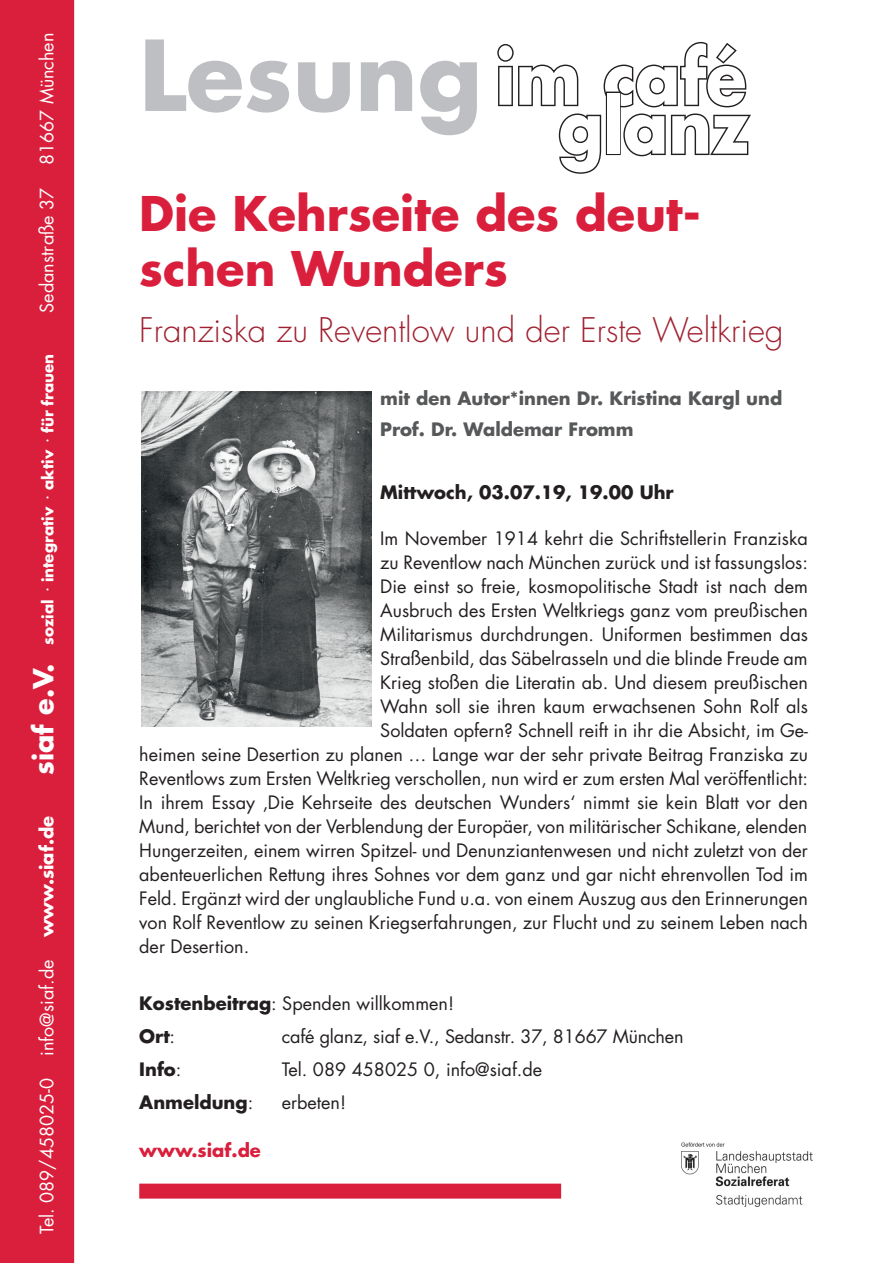
<style>
.page{position:relative;width:893px;height:1263px;background:#fff}
.page>*{position:absolute;margin:0;border:0;box-sizing:border-box;transform-origin:0 0}
.t1{font:700 94.8px "Futura";color:#bebfc2}
.t2{font:700 73.05px "Futura";color:#fff;scale:.9 1}
.t3{font:700 46.5px/55.5px "Futura";color:#da1f3d}
.t4{font:300 33px "Futura";color:#a02131}
.t5{font:18px/33px "Futura";color:#231f20}
.t6{font:18px "Futura";color:#fff}
.t7{font:700 18px/31.5px "Futura";color:#57585a}
.t8{font:700 18px "Futura";color:#231f20}
.t9{font:700 18px "Futura";color:#da1f3d}
.t10{font:700 15px "Futura";color:#fff}
.s1{font-size:27px}
.s2{font-weight:700}
.s3{font-weight:400}
</style>
<div class="page">
<div style="left:0;top:0;width:73px;height:1263px;background:#da1f3d"></div>
<hr style="left:73px;top:0;width:1px;height:1263px;background:#da1f3d">
<hr style="left:35px;top:0;width:1px;height:1263px;background:#da1f3d">
<div style="left:139px;top:1183px;width:422px;height:15px;background:#da1f3d"></div>
<svg style="left:497px;top:41px;width:254px;height:133px"></svg>
<img style="left:681px;top:1142px;width:132px;height:64px">
<img style="left:141px;top:391px;width:231px;height:336px">
<p class="t6" style="left:34px;top:313px;width:281px;rotate:-90deg">Sedanstraße 37 81667 München</p>
<p class="t10" style="left:37px;top:775px;width:423px;rotate:-90deg"><span class="s1">siaf e.V.</span> sozial <sup>.</sup> integrativ <sup>.</sup> aktiv <sup>.</sup> für frauen</p>
<p class="t6" style="left:34px;top:1234px;width:420px;rotate:-90deg">Tel. 089/458025-0 info@siaf.de <span class="s2">www.siaf.de</span></p>
<h1 class="t1" style="left:139px;top:10px;width:344px">Lesung</h1>
<h2 class="t2" style="left:495px;top:27px;width:280px">im café</h2>
<h2 class="t2" style="left:559px;top:75px;width:213px">glanz</h2>
<h3 class="t3" style="left:139px;top:184px;width:563px">Die Kehrseite des deut&shy;schen Wunders</h3>
<h3 class="t4" style="left:139px;top:309px;width:646px">Franziska zu Reventlow und der Erste Weltkrieg</h3>
<p class="t7" style="left:380px;top:382px;width:404px">mit den Autor*innen Dr. Kristina Kargl und<br>Prof. Dr. Waldemar Fromm</p>
<p class="t8" style="left:380px;top:480px;width:295px">Mittwoch, 03.07.19, 19.00 Uhr</p>
<p class="t5" style="left:380px;top:521px;width:429px">Im November 1914 kehrt die Schriftstellerin Franziska</p>
<p class="t5" style="left:380px;top:545px;width:429px">zu Reventlow nach München zurück und ist fassungslos:</p>
<p class="t5" style="left:380px;top:569px;width:429px">Die einst so freie, kosmopolitische Stadt ist nach dem</p>
<p class="t5" style="left:380px;top:593px;width:429px">Ausbruch des Ersten Weltkriegs ganz vom preußischen</p>
<p class="t5" style="left:380px;top:617px;width:429px">Militarismus durchdrungen. Uniformen bestimmen das</p>
<p class="t5" style="left:380px;top:641px;width:429px">Straßenbild, das Säbelrasseln und die blinde Freude am</p>
<p class="t5" style="left:380px;top:665px;width:429px">Krieg stoßen die Literatin ab. Und diesem preußischen</p>
<p class="t5" style="left:380px;top:689px;width:429px">Wahn soll sie ihren kaum erwachsenen Sohn Rolf als</p>
<p class="t5" style="left:380px;top:713px;width:429px">Soldaten opfern? Schnell reift in ihr die Absicht, im Ge-</p>
<p class="t5" style="left:139px;top:737px;width:670px">heimen seine Desertion zu planen … Lange war der sehr private Beitrag Franziska zu</p>
<p class="t5" style="left:139px;top:761px;width:670px">Reventlows zum Ersten Weltkrieg verschollen, nun wird er zum ersten Mal veröffentlicht:</p>
<p class="t5" style="left:139px;top:785px;width:670px">In ihrem Essay ‚Die Kehrseite des deutschen Wunders‘ nimmt sie kein Blatt vor den</p>
<p class="t5" style="left:139px;top:809px;width:669px">Mund, berichtet von der Verblendung der Europäer, von militärischer Schikane, elenden</p>
<p class="t5" style="left:139px;top:833px;width:670px">Hungerzeiten, einem wirren Spitzel- und Denunziantenwesen und nicht zuletzt von der</p>
<p class="t5" style="left:139px;top:857px;width:670px">abenteuerlichen Rettung ihres Sohnes vor dem ganz und gar nicht ehrenvollen Tod im</p>
<p class="t5" style="left:139px;top:881px;width:670px">Feld. Ergänzt wird der unglaubliche Fund u.a. von einem Auszug aus den Erinnerungen</p>
<p class="t5" style="left:139px;top:905px;width:670px">von Rolf Reventlow zu seinen Kriegserfahrungen, zur Flucht und zu seinem Leben nach</p>
<p class="t5" style="left:139px;top:929px;width:111px">der Desertion.</p>
<p class="t5" style="left:139px;top:986px;width:316px"><span class="s2">Kostenbeitrag</span>: Spenden willkommen!<br><span class="s2">Ort</span>:</p>
<p class="t5" style="left:282px;top:1019px;width:403px">café glanz, siaf e.V., Sedanstr. 37, 81667 München</p>
<p class="t8" style="left:139px;top:1056px;width:44px">Info<span class="s3">:</span></p>
<p class="t5" style="left:282px;top:1052px;width:262px">Tel. 089 458025 0, info@siaf.de</p>
<p class="t8" style="left:139px;top:1089px;width:115px">Anmeldung<span class="s3">:</span></p>
<p class="t5" style="left:282px;top:1085px;width:66px">erbeten!</p>
<p class="t9" style="left:139px;top:1137px;width:123px">www.siaf.de</p>
</div>
